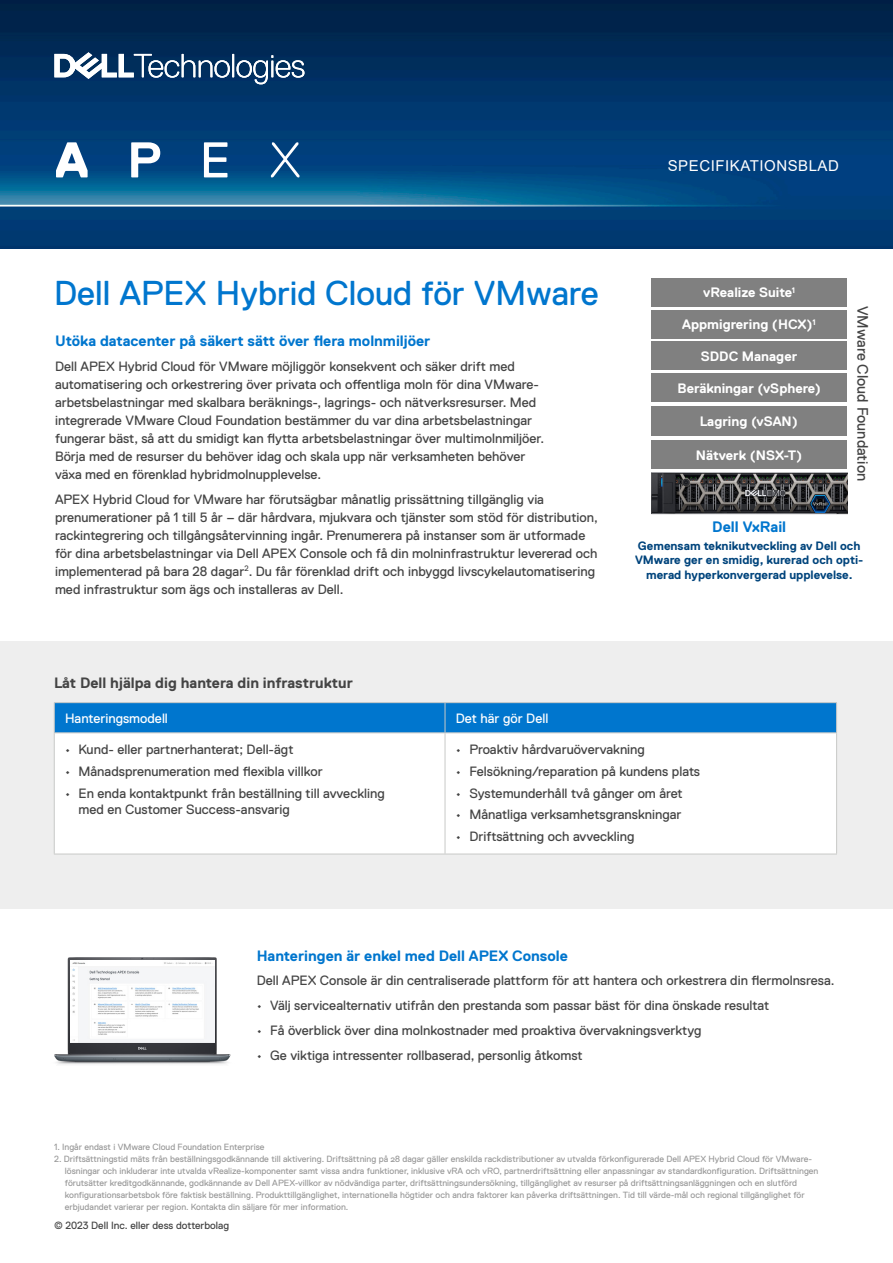
<style>
.page{position:relative;width:893px;height:1263px;background:#fff}
.page>*{position:absolute;margin:0;border:0;box-sizing:border-box;transform-origin:0 0}
.H1_Title{font:34.5px "Dell Replica";color:#0076ce}
.t1{font:15.15px "Dell Replica";color:#444}
.t2{font:700 15.15px "Dell Replica";color:#0076ce}
.H3_Body_Subhead{font:700 15px "Dell Replica";color:#0076ce}
.S1_Sidebar_Subhead{font:700 15px "Dell Replica";color:#444}
.T2_Table_Text{font:15px "Arial";letter-spacing:.035em;color:#fff}
.t3{font:700 13.65px "Dell Replica";color:#fff}
.P1_Body{font:13.5px/18px "Dell Replica";color:#444}
.Body___L___12_17___K{font:13.5px "Dell Replica";color:#fff}
.Checkmark{font:13.5px "Dell Replica";color:#fff}
.t4{font:700 12.15px/14.5px "Dell Replica";color:#00447c;text-align:center}
.t5{font:10.5px "Dell Replica";color:#434343}
.t6{font:9px/12px "Dell Replica";color:#808080}
</style>
<div class="page">
<img style="left:0;top:0;width:893px;height:249px">
<svg style="left:54px;top:52px;width:250px;height:32px"></svg>
<svg style="left:56px;top:142px;width:32px;height:35px"></svg>
<svg style="left:131px;top:142px;width:29px;height:35px"></svg>
<svg style="left:204px;top:142px;width:23px;height:35px"></svg>
<svg style="left:271px;top:142px;width:28px;height:35px"></svg>
<div style="left:0;top:641px;width:893px;height:268px;background:#eee"></div>
<img style="left:651px;top:472px;width:196px;height:43px">
<div style="left:651px;top:373px;width:196px;height:29px;background:#808080"></div>
<div style="left:651px;top:278px;width:196px;height:29px;background:#808080"></div>
<div style="left:651px;top:440px;width:196px;height:29px;background:#808080"></div>
<div style="left:651px;top:310px;width:196px;height:28px;background:#808080"></div>
<div style="left:651px;top:406px;width:195px;height:30px;background:#808080"></div>
<div style="left:651px;top:342px;width:196px;height:28px;background:#808080"></div>
<div style="left:55px;top:733px;width:781px;height:121px;background:#fff"></div>
<hr style="left:54px;top:702px;width:391px;height:1px;background:#c8c9c7">
<hr style="left:445px;top:702px;width:392px;height:1px;background:#c8c9c7">
<div style="left:54px;top:703px;width:783px;height:29px;background:#0076ce"></div>
<hr style="left:54px;top:732px;width:391px;height:1px;background:#c8c9c7">
<hr style="left:54px;top:733px;width:1px;height:121px;background:#c8c9c7">
<hr style="left:445px;top:732px;width:392px;height:1px;background:#c8c9c7">
<hr style="left:445px;top:733px;width:1px;height:121px;background:#c8c9c7">
<hr style="left:836px;top:733px;width:1px;height:121px;background:#c8c9c7">
<hr style="left:54px;top:854px;width:391px;height:1px;background:#c8c9c7">
<hr style="left:445px;top:854px;width:392px;height:1px;background:#c8c9c7">
<img style="left:54px;top:957px;width:177px;height:108px">
<img style="left:70px;top:960px;width:144px;height:82px">
<p class="T2_Table_Text" style="left:668px;top:155px;width:173px">SPECIFIKATIONSBLAD</p>
<p class="H1_Title" style="left:54px;top:274px;width:546px">Dell APEX Hybrid Cloud för VMware</p>
<p class="H3_Body_Subhead" style="left:55px;top:333px;width:377px">Utöka datacenter på säkert sätt över flera molnmiljöer</p>
<p class="P1_Body" style="left:55px;top:358px;width:491px">Dell APEX Hybrid Cloud för VMware möjliggör konsekvent och säker drift med automatisering och orkestrering över privata och offentliga moln för dina VMware&shy;arbetsbelastningar med skalbara beräknings-, lagrings- och nätverksresurser. Med integrerade VMware Cloud Foundation bestämmer du var dina arbetsbelastningar fungerar bäst, så att du smidigt kan flytta arbetsbelastningar över multimolnmiljöer.<br>Börja med de resurser du behöver idag och skala upp när verksamheten behöver växa med en förenklad hybridmolnupplevelse.</p>
<p class="P1_Body" style="left:55px;top:490px;width:544px">APEX Hybrid Cloud for VMware har förutsägbar månatlig prissättning tillgänglig via prenumerationer på 1 till 5 år – där hårdvara, mjukvara och tjänster som stöd för distribution, rackintegrering och tillgångsåtervinning ingår. Prenumerera på instanser som är utformade för dina arbetsbelastningar via Dell APEX Console och få din molninfrastruktur levererad och implementerad på bara 28 dagar<sup>2</sup>. Du får förenklad drift och inbyggd livscykelautomatisering med infrastruktur som ägs och installeras av Dell.</p>
<p class="t3" style="left:703px;top:285px;width:93px">vRealize Suite<sup>1</sup></p>
<p class="t3" style="left:682px;top:317px;width:135px">Appmigrering (HCX)<sup>1</sup></p>
<p class="t3" style="left:701px;top:349px;width:98px">SDDC Manager</p>
<p class="t3" style="left:677px;top:381px;width:145px">Beräkningar (vSphere)</p>
<p class="t3" style="left:700px;top:414px;width:100px">Lagring (vSAN)</p>
<p class="t3" style="left:696px;top:447px;width:108px">Nätverk (NSX-T)</p>
<p class="t2" style="left:712px;top:519px;width:75px">Dell VxRail</p>
<p class="t1" style="left:871px;top:306px;width:177px;rotate:90deg">VMware Cloud Foundation</p>
<p class="t4" style="left:635px;top:538px;width:230px">Gemensam teknikutveckling av Dell och<br>VMware ger en smidig, kurerad och opti&shy;merad hyperkonvergerad upplevelse.</p>
<p class="S1_Sidebar_Subhead" style="left:54px;top:675px;width:300px">Låt Dell hjälpa dig hantera din infrastruktur</p>
<p class="Body___L___12_17___K" style="left:65px;top:711px;width:104px">Hanteringsmodell</p>
<p class="Checkmark" style="left:456px;top:711px;width:94px">Det här gör Dell</p>
<p class="P1_Body" style="left:65px;top:741px;width:230px">• Kund- eller partnerhanterat; Dell-ägt</p>
<p class="P1_Body" style="left:65px;top:762px;width:259px">• Månadsprenumeration med flexibla villkor</p>
<p class="P1_Body" style="left:79px;top:785px;width:308px;line-height:16.5px;text-indent:-14px">• En enda kontaktpunkt från beställning till avveckling med en Customer Success-ansvarig</p>
<p class="P1_Body" style="left:456px;top:741px;width:191px">• Proaktiv hårdvaruövervakning</p>
<p class="P1_Body" style="left:456px;top:762px;width:246px">• Felsökning/reparation på kundens plats</p>
<p class="P1_Body" style="left:456px;top:784px;width:228px">• Systemunderhåll två gånger om året</p>
<p class="P1_Body" style="left:456px;top:806px;width:227px">• Månatliga verksamhetsgranskningar</p>
<p class="P1_Body" style="left:456px;top:828px;width:180px">• Driftsättning och avveckling</p>
<p class="H3_Body_Subhead" style="left:257px;top:947px;width:313px">Hanteringen är enkel med Dell APEX Console</p>
<p class="P1_Body" style="left:257px;top:972px;width:579px">Dell APEX Console är din centraliserade plattform för att hantera och orkestrera din flermolnsresa.</p>
<p class="P1_Body" style="left:257px;top:996px;width:514px">• Välj servicealternativ utifrån den prestanda som passar bäst för dina önskade resultat</p>
<p class="P1_Body" style="left:257px;top:1021px;width:446px">• Få överblick över dina molnkostnader med proaktiva övervakningsverktyg</p>
<p class="P1_Body" style="left:257px;top:1046px;width:328px">• Ge viktiga intressenter rollbaserad, personlig åtkomst</p>
<p class="t6" style="left:54px;top:1140px;width:212px">1. Ingår endast i VMware Cloud Foundation Enterprise</p>
<p class="t6" style="left:65px;top:1152px;width:755px;text-indent:-11px">2. Driftsättningstid mäts från beställningsgodkännande till aktivering. Driftsättning på 28 dagar gäller enskilda rackdistributioner av utvalda förkonfigurerade Dell APEX Hybrid Cloud för VMware&shy;lösningar och inkluderar inte utvalda vRealize-komponenter samt vissa andra funktioner, inklusive vRA och vRO, partnerdriftsättning eller anpassningar av standardkonfiguration. Driftsättningen förutsätter kreditgodkännande, godkännande av Dell APEX-villkor av nödvändiga parter, driftsättningsundersökning, tillgänglighet av resurser på driftsättningsanläggningen och en slutförd konfigurationsarbetsbok före faktisk beställning. Produkttillgänglighet, internationella högtider och andra faktorer kan påverka driftsättningen. Tid till värde-mål och regional tillgänglighet för erbjudandet varierar per region. Kontakta din säljare för mer information.</p>
<p class="t5" style="left:54px;top:1220px;width:177px">© 2023 Dell Inc. eller dess dotterbolag</p>
</div>
